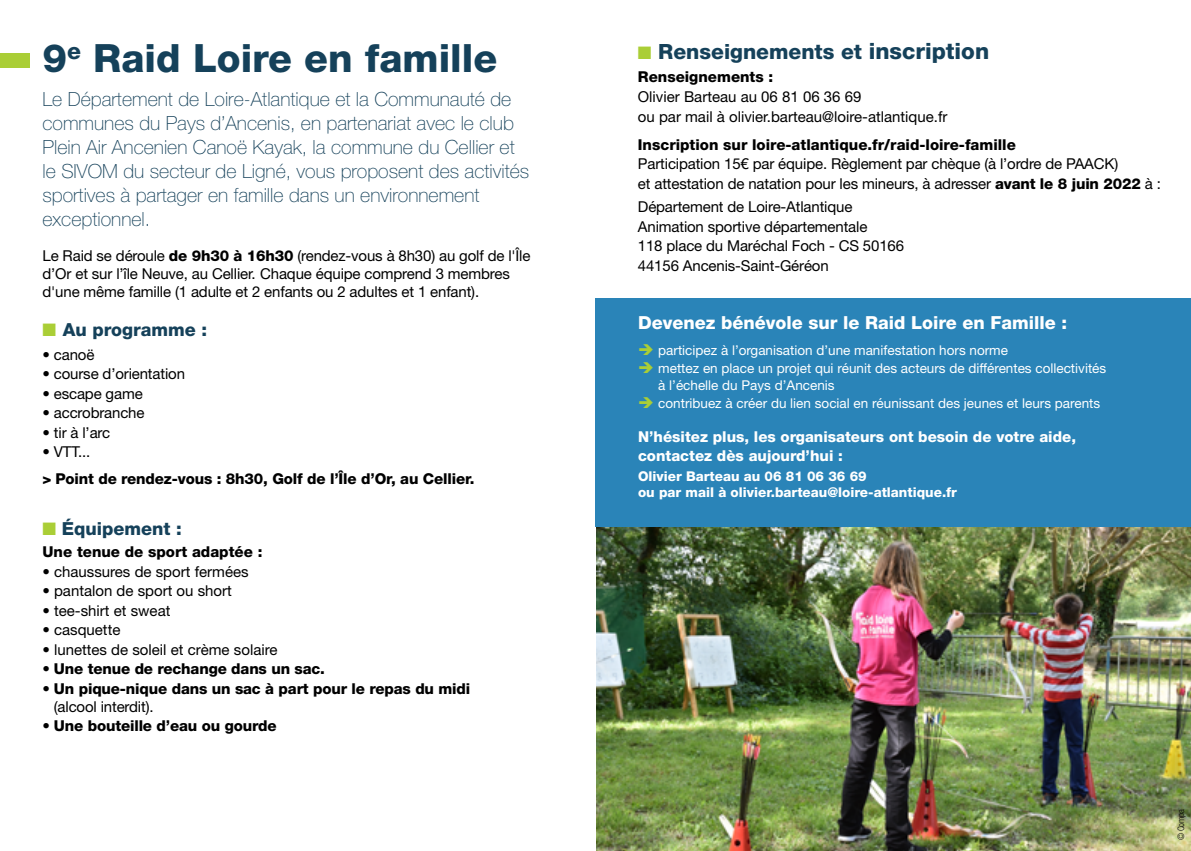
<style>
.page{position:relative;width:1191px;height:851px;background:#fff}
.page>*{position:absolute;margin:0;border:0;box-sizing:border-box;transform-origin:0 0}
.t1{font:800 39px "Helvetica Neue LT";color:#15415a}
.t2{font:800 21px "Helvetica Neue LT";color:#15415a}
.t3{font:100 19.5px/24px "Helvetica Neue LT";color:#15415a}
.t4{font:800 18px "Helvetica Neue LT";color:#fff}
.t5{font:800 18px "Helvetica Neue LT";color:#15415a}
.t6{font:15px/19.5px "Helvetica Neue LT";letter-spacing:-.01em;color:#000}
.t7{font:800 15px/18px "Helvetica Neue LT";letter-spacing:-.01em;color:#000}
.t8{font:800 15px/18px "Helvetica Neue LT";color:#fff}
.t9{font:13.5px/16.5px "Helvetica Neue LT";color:#fff}
.t10{font:800 13.5px/16.2px "Helvetica Neue LT";color:#fff}
.t11{font:300 condensed 9px "Helvetica Neue LT";letter-spacing:-.01em;color:#000}
.s1{font-weight:800}
.s2{color:#aace36}
.s3{font-weight:400}
.s4{font-size:22.5px}
</style>
<div class="page">
<img style="left:597px;top:526px;width:594px;height:324px">
<div style="left:595px;top:298px;width:596px;height:228px;background:#2a84b8"></div>
<div style="left:0;top:53px;width:30px;height:15px;background:#aace36"></div>
<h1 class="t1" style="left:43px;top:35px;width:456px">9<sup>e</sup> Raid Loire en famille</h1>
<p class="t3" style="left:43px;top:87px;width:488px">Le Département de Loire-Atlantique et la Communauté de communes du Pays d’Ancenis, en partenariat avec le club Plein Air Ancenien Canoë Kayak, la commune du Cellier et le SIVOM du secteur de Ligné, vous proposent des activités sportives à partager en famille dans un environnement exceptionnel.</p>
<p class="t6" style="left:43px;top:246px;width:489px;line-height:18px">Le Raid se déroule <span class="s1">de 9h30 à 16h30</span> (rendez-vous à 8h30) au golf de l'Île d’Or et sur l’île Neuve, au Cellier. Chaque équipe comprend 3 membres d'une même famille (1 adulte et 2 enfants ou 2 adultes et 1 enfant).</p>
<p class="t5" style="left:43px;top:319px;width:166px"><span class="s2">■</span> Au programme :</p>
<p class="t6" style="left:43px;top:344px;width:53px">• canoë</p>
<p class="t6" style="left:43px;top:364px;width:144px">• course d’orientation</p>
<p class="t6" style="left:43px;top:383px;width:102px">• escape game</p>
<p class="t6" style="left:43px;top:403px;width:103px">• accrobranche</p>
<p class="t6" style="left:43px;top:422px;width:69px">• tir à l’arc</p>
<p class="t6" style="left:43px;top:442px;width:49px">• VTT...</p>
<p class="t7" style="left:43px;top:469px;width:433px">&gt; Point de rendez-vous : 8h30, Golf de l’Île d’Or, au Cellier.</p>
<p class="t5" style="left:43px;top:518px;width:141px"><span class="s2">■</span> Équipement :</p>
<p class="t7" style="left:43px;top:543px;width:221px">Une tenue de sport adaptée :</p>
<p class="t6" style="left:43px;top:561px;width:208px">• chaussures de sport fermées</p>
<p class="t6" style="left:43px;top:581px;width:191px">• pantalon de sport ou short</p>
<p class="t6" style="left:43px;top:600px;width:129px">• tee-shirt et sweat</p>
<p class="t6" style="left:43px;top:620px;width:79px">• casquette</p>
<p class="t6" style="left:43px;top:639px;width:236px">• lunettes de soleil et crème solaire</p>
<p class="t7" style="left:43px;top:660px;width:284px"><span class="s3">•</span> Une tenue de rechange dans un sac.</p>
<p class="t7" style="left:54px;top:679px;width:418px;text-indent:-11px"><span class="s3">•</span> Un pique-nique dans un sac à part pour le repas du midi <span class="s3">(alcool interdit).</span></p>
<p class="t7" style="left:43px;top:717px;width:235px"><span class="s3">•</span> Une bouteille d’eau ou gourde</p>
<h2 class="t2" style="left:638px;top:39px;width:353px"><span class="s2">■</span> Renseignements et <span class="s4">inscription</span></h2>
<p class="t7" style="left:638px;top:68px;width:137px">Renseignements :</p>
<p class="t6" style="left:638px;top:87px;width:311px">Olivier Barteau au 06 81 06 36 69<br>ou par mail à olivier.barteau@loire-atlantique.fr</p>
<p class="t7" style="left:638px;top:135px;width:379px">Inscription sur loire-atlantique.fr/raid-loire-famille</p>
<p class="t6" style="left:638px;top:154px;width:524px">Participation 15€ par équipe. Règlement par chèque (à l’ordre de PAACK)<br>et attestation de natation pour les mineurs, à adresser <span class="s1">avant le 8 juin 2022</span> à :</p>
<p class="t6" style="left:638px;top:197px;width:268px">Département de Loire-Atlantique Animation sportive départementale<br>118 place du Maréchal Foch - CS 50166<br>44156 Ancenis-Saint-Géréon</p>
<p class="t4" style="left:638px;top:312px;width:431px">Devenez bénévole sur le Raid Loire en Famille :</p>
<p class="t9" style="left:638px;top:342px;width:371px"><span class="s2">➔</span> participez à l’organisation d’une manifestation hors norme</p>
<p class="t9" style="left:658px;top:360px;width:449px;text-indent:-20px"><span class="s2">➔</span> mettez en place un projet qui réunit des acteurs de différentes collectivités à l’échelle du Pays d’Ancenis</p>
<p class="t9" style="left:638px;top:394px;width:464px"><span class="s2">➔</span> contribuez à créer du lien social en réunissant des jeunes et leurs parents</p>
<p class="t8" style="left:638px;top:428px;width:439px">N’hésitez plus, les organisateurs ont besoin de votre aide, contactez dès aujourd’hui :</p>
<p class="t10" style="left:638px;top:468px;width:320px">Olivier Barteau au 06 81 06 36 69<br>ou par mail à olivier.barteau@loire-atlantique.fr</p>
<p class="t11" style="left:1175px;top:840px;width:33px;rotate:-90deg">© Compa</p>
</div>
